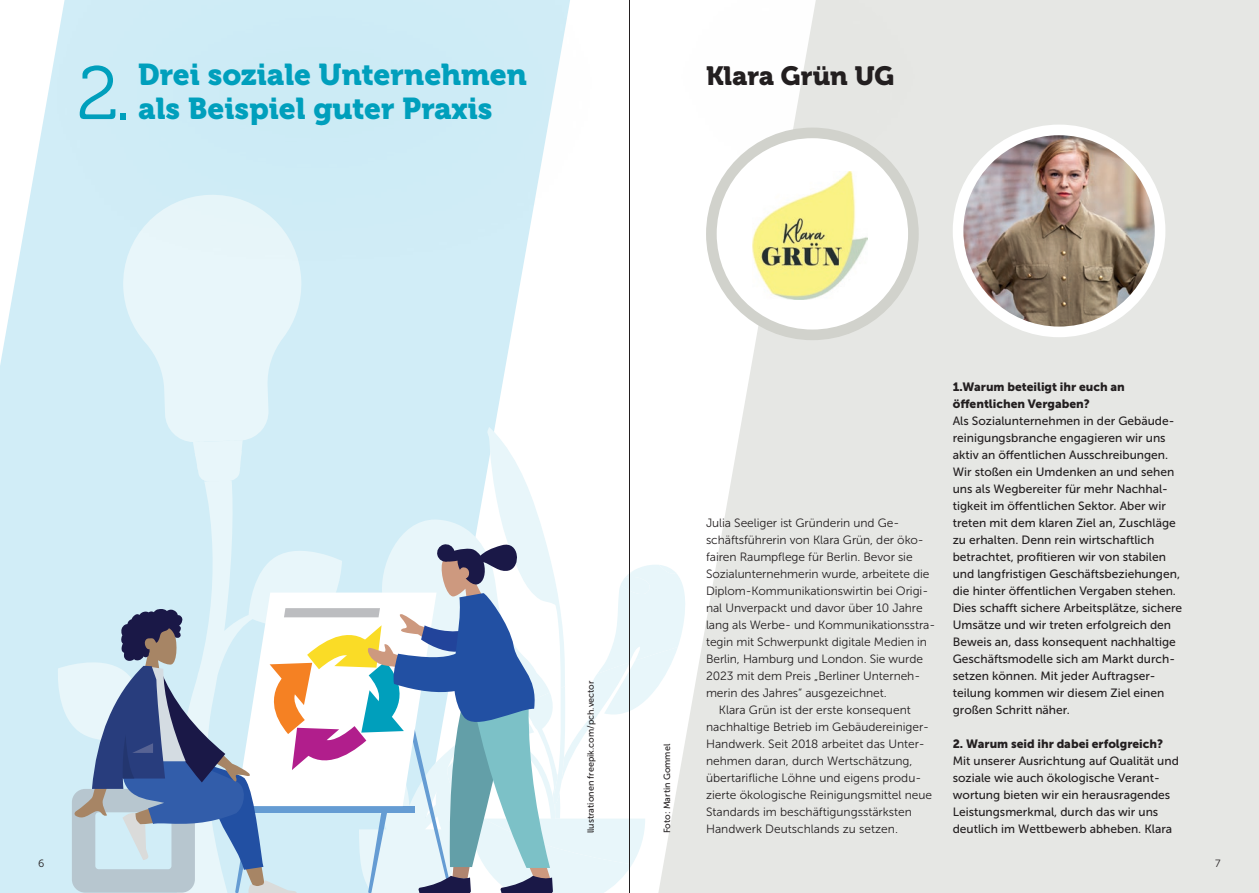
<style>
.page{position:relative;width:1259px;height:893px;background:#fff}
.page>*{position:absolute;margin:0;border:0;box-sizing:border-box;transform-origin:0 0}
.t1{font:75px "Museo 300";color:#009fbc}
.t2{font:30px "Museo 900";color:#009fbc}
.t3{font:26.25px "Museo 900";color:#231f20}
.t4{font:12px/17px "Museo Sans 500";color:#231f20}
.t5{font:12px "Museo Sans 300";letter-spacing:-.005em;color:#231f20}
.t6{font:12px/17px "Museo Sans 900";color:#231f20}
.t7{font:10.5px "Museo Sans 300";color:#231f20}
.t8{font:9px "Museo Sans 500";color:#231f20}
</style>
<div class="page">
<div style="left:0;top:305px;width:517px;height:588px;background:#d1edf7"></div>
<div style="left:691px;top:0;width:568px;height:893px;background:#e6e7e4"></div>
<svg style="left:121px;top:305px;width:181px;height:18px;background:#e6f5f9"></svg>
<svg style="left:55px;top:481px;width:17px;height:412px;background:#d2edf7"></svg>
<div style="left:558px;top:0;width:480px;height:265px;background:#009fbc;opacity:.25"></div>
<div style="left:0;top:0;width:675px;height:305px;background:#009fbc;opacity:.25"></div>
<div style="left:711px;top:133px;width:202px;height:202px;background:#fff;border-radius:50%"></div>
<img style="left:753px;top:172px;width:114px;height:128px">
<div style="left:706px;top:128px;width:212px;height:212px;border:11px solid #d1d2cc;border-radius:50%"></div>
<img style="left:958px;top:134px;width:202px;height:198px">
<div style="left:952px;top:125px;width:213px;height:212px;border:11px solid #fff;border-radius:50%"></div>
<svg style="left:72px;top:323px;width:619px;height:570px"></svg>
<hr style="left:629px;top:0;width:1px;height:893px;background:#231f20">
<h1 class="t1" style="left:77px;top:53px;width:56px">2.</h1>
<h2 class="t2" style="left:138px;top:58px;width:390px">Drei soziale Unternehmen</h2>
<h3 class="t3" style="left:706px;top:61px;width:190px">Klara Grün UG</h3>
<h2 class="t2" style="left:138px;top:92px;width:356px">als Beispiel guter Praxis</h2>
<p class="t7" style="left:38px;top:858px;width:8px">6</p>
<p class="t8" style="left:585px;top:833px;width:154px;rotate:-90deg">llustrationen freepik.com/pch.vector</p>
<p class="t8" style="left:662px;top:833px;width:91px;rotate:-90deg">Foto: Martin Gommel</p>
<p class="t5" style="left:706px;top:517px;width:195px">Julia Seeliger ist Gründerin und Ge-</p>
<p class="t5" style="left:706px;top:534px;width:219px">schäftsführerin von Klara Grün, der öko-</p>
<p class="t5" style="left:706px;top:551px;width:208px">fairen Raumpflege für Berlin. Bevor sie</p>
<p class="t5" style="left:706px;top:568px;width:225px">Sozialunternehmerin wurde, arbeitete die</p>
<p class="t5" style="left:706px;top:585px;width:224px">Diplom-Kommunikationswirtin bei Origi-</p>
<p class="t5" style="left:706px;top:602px;width:218px">nal Unverpackt und davor über 10 Jahre</p>
<p class="t5" style="left:706px;top:619px;width:231px">lang als Werbe- und Kommunikationsstra-</p>
<p class="t5" style="left:706px;top:636px;width:222px">tegin mit Schwerpunkt digitale Medien in</p>
<p class="t5" style="left:706px;top:653px;width:218px">Berlin, Hamburg und London. Sie wurde</p>
<p class="t5" style="left:706px;top:670px;width:216px">2023 mit dem Preis „Berliner Unterneh-</p>
<p class="t5" style="left:706px;top:687px;width:182px">merin des Jahres“ ausgezeichnet.</p>
<p class="t5" style="left:719px;top:704px;width:193px">Klara Grün ist der erste konsequent</p>
<p class="t5" style="left:706px;top:721px;width:225px">nachhaltige Betrieb im Gebäudereiniger-</p>
<p class="t5" style="left:706px;top:738px;width:220px">Handwerk. Seit 2018 arbeitet das Unter-</p>
<p class="t5" style="left:706px;top:755px;width:208px">nehmen daran, durch Wertschätzung,</p>
<p class="t5" style="left:706px;top:772px;width:217px">übertarifliche Löhne und eigens produ-</p>
<p class="t5" style="left:706px;top:789px;width:228px">zierte ökologische Reinigungsmittel neue</p>
<p class="t5" style="left:706px;top:806px;width:207px">Standards im beschäftigungsstärksten</p>
<p class="t5" style="left:706px;top:823px;width:193px">Handwerk Deutschlands zu setzen.</p>
<p class="t6" style="left:952px;top:378px;width:173px">1.Warum beteiligt ihr euch an öffentlichen Vergaben?</p>
<p class="t4" style="left:952px;top:413px;width:231px">Als Sozialunternehmen in der Gebäude&shy;reinigungsbranche engagieren wir uns aktiv an öffentlichen Ausschreibungen.<br>Wir stoßen ein Umdenken an und sehen uns als Wegbereiter für mehr Nachhal&shy;tigkeit im öffentlichen Sektor. Aber wir treten mit dem klaren Ziel an, Zuschläge zu erhalten. Denn rein wirtschaftlich betrachtet, profitieren wir von stabilen und langfristigen Geschäftsbeziehungen, die hinter öffentlichen Vergaben stehen.<br>Dies schafft sichere Arbeitsplätze, sichere Umsätze und wir treten erfolgreich den Beweis an, dass konsequent nachhaltige Geschäftsmodelle sich am Markt durch&shy;setzen können. Mit jeder Auftragser&shy;teilung kommen wir diesem Ziel einen großen Schritt näher.</p>
<p class="t6" style="left:952px;top:736px;width:212px">2. Warum seid ihr dabei erfolgreich?</p>
<p class="t4" style="left:952px;top:753px;width:228px">Mit unserer Ausrichtung auf Qualität und soziale wie auch ökologische Verant&shy;wortung bieten wir ein herausragendes Leistungsmerkmal, durch das wir uns</p>
<p class="t4" style="left:952px;top:821px;width:221px">deutlich im Wettbewerb abheben. Klara</p>
<p class="t7" style="left:1215px;top:858px;width:7px">7</p>
</div>
